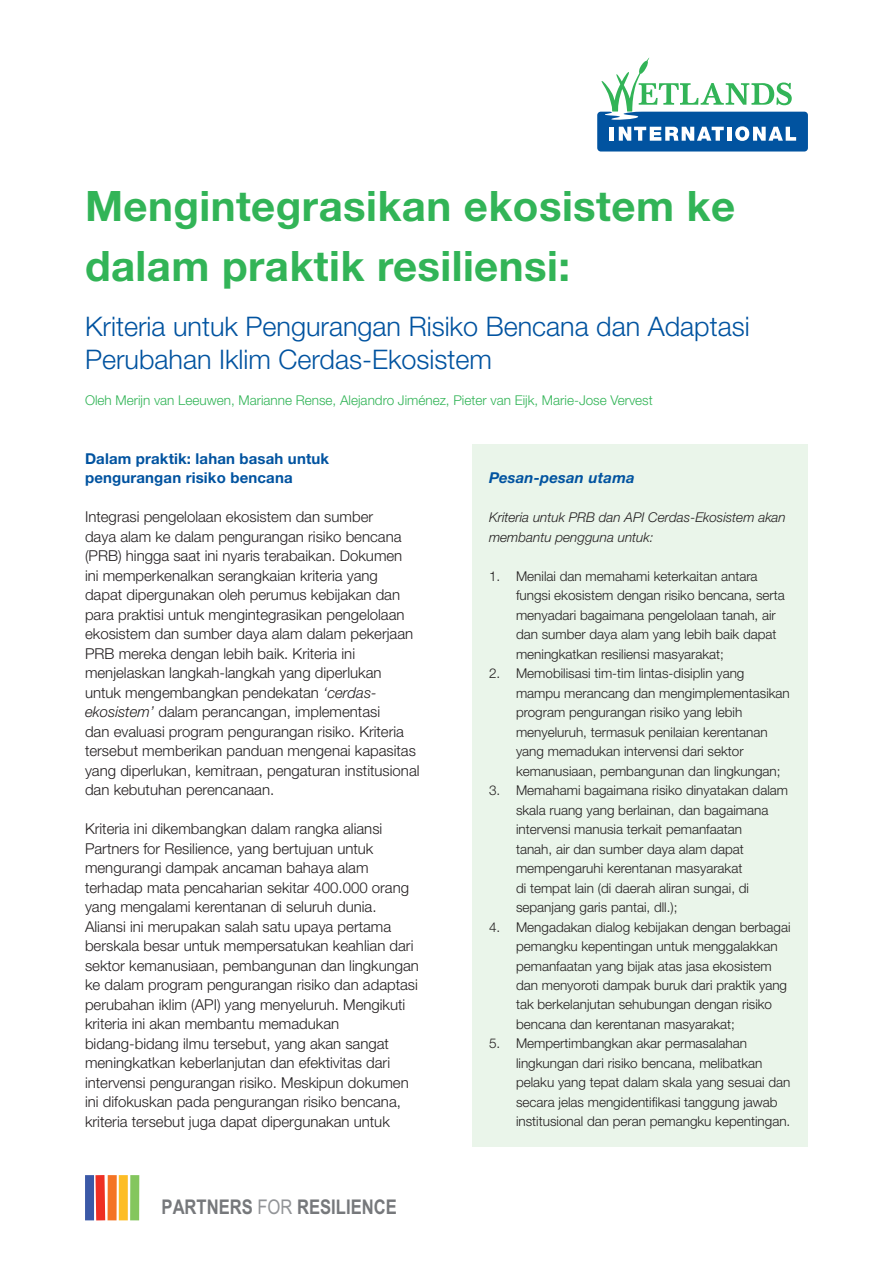
<style>
.page{position:relative;width:893px;height:1263px;background:#fff}
.page>*{position:absolute;margin:0;border:0;box-sizing:border-box;transform-origin:0 0}
.t1{font:700 42px/60px "Helvetica Neue LT Std";letter-spacing:.01em;color:#32b457}
.t2{font:300 27px/33px "Helvetica Neue LT Std";color:#0153a0}
.t3{font:700 20.25px "Arial Narrow";color:#76787b}
.t4{font:300 15px/19.5px "Helvetica Neue LT Std";color:#231f20}
.t5{font:700 15px/19.5px "Helvetica Neue LT Std";letter-spacing:.01em;color:#0153a0}
.t6{font:italic 700 15px "Helvetica Neue LT Std";letter-spacing:.01em;color:#0153a0}
.t7{font:300 13.5px/19.5px "Helvetica Neue LT Std";color:#231f20}
.t8{font:300 13.5px "Helvetica Neue LT Std";color:#32b457}
.t9{font:italic 300 13.5px/19.5px "Helvetica Neue LT Std";color:#231f20}
.s1{font-style:italic}
.s2{font-weight:400;color:#929497}
</style>
<div class="page">
<svg style="left:597px;top:58px;width:211px;height:94px"></svg>
<div style="left:472px;top:444px;width:336px;height:702px;background:#eaf5ea"></div>
<svg style="left:95px;top:1175px;width:13px;height:45px"></svg>
<div style="left:119px;top:1175px;width:9px;height:45px;background:#fdbd25"></div>
<div style="left:108px;top:1175px;width:9px;height:45px;background:#f47324"></div>
<div style="left:130px;top:1175px;width:9px;height:45px;background:#84c65e"></div>
<div style="left:85px;top:1175px;width:9px;height:45px;background:#3b59a7"></div>
<h1 class="t1" style="left:85px;top:175px;width:652px">Mengintegrasikan ekosistem ke dalam praktik resiliensi:</h1>
<h2 class="t2" style="left:85px;top:309px;width:666px">Kriteria untuk Pengurangan Risiko Bencana dan Adaptasi<br>Perubahan Iklim Cerdas-Ekosistem</h2>
<p class="t8" style="left:85px;top:392px;width:569px">Oleh Merijn van Leeuwen, Marianne Rense, Alejandro Jiménez, Pieter van Eijk, Marie-Jose Vervest</p>
<p class="t5" style="left:85px;top:448px;width:246px">Dalam praktik: lahan basah untuk pengurangan risiko bencana</p>
<p class="t4" style="left:85px;top:507px;width:336px">Integrasi pengelolaan ekosistem dan sumber<br>daya alam ke dalam pengurangan risiko bencana (PRB) hingga saat ini nyaris terabaikan. Dokumen ini memperkenalkan serangkaian kriteria yang<br>dapat dipergunakan oleh perumus kebijakan dan para praktisi untuk mengintegrasikan pengelolaan ekosistem dan sumber daya alam dalam pekerjaan PRB mereka dengan lebih baik. Kriteria ini menjelaskan langkah-langkah yang diperlukan untuk mengembangkan pendekatan <span class="s1">‘cerdas&shy;ekosistem’</span> dalam perancangan, implementasi<br>dan evaluasi program pengurangan risiko. Kriteria tersebut memberikan panduan mengenai kapasitas yang diperlukan, kemitraan, pengaturan institusional dan kebutuhan perencanaan.</p>
<p class="t4" style="left:85px;top:819px;width:335px">Kriteria ini dikembangkan dalam rangka aliansi Partners for Resilience, yang bertujuan untuk mengurangi dampak ancaman bahaya alam terhadap mata pencaharian sekitar 400.000 orang yang mengalami kerentanan di seluruh dunia.<br>Aliansi ini merupakan salah satu upaya pertama berskala besar untuk mempersatukan keahlian dari sektor kemanusiaan, pembangunan dan lingkungan ke dalam program pengurangan risiko dan adaptasi perubahan iklim (API) yang menyeluruh. Mengikuti kriteria ini akan membantu memadukan bidang-bidang ilmu tersebut, yang akan sangat meningkatkan keberlanjutan dan efektivitas dari intervensi pengurangan risiko. Meskipun dokumen ini difokuskan pada pengurangan risiko bencana, kriteria tersebut juga dapat dipergunakan untuk</p>
<h3 class="t3" style="left:162px;top:1192px;width:237px">PARTNERS <span class="s2">FOR</span> RESILIENCE</h3>
<p class="t6" style="left:489px;top:468px;width:147px">Pesan-pesan utama</p>
<p class="t9" style="left:489px;top:507px;width:298px">Kriteria untuk PRB dan API Cerdas-Ekosistem akan membantu pengguna untuk:</p>
<p class="t7" style="left:516px;top:566px;width:270px;text-indent:-27px">1. Menilai dan memahami keterkaitan antara fungsi ekosistem dengan risiko bencana, serta menyadari bagaimana pengelolaan tanah, air dan sumber daya alam yang lebih baik dapat meningkatkan resiliensi masyarakat;</p>
<p class="t7" style="left:516px;top:663px;width:275px;text-indent:-27px">2. Memobilisasi tim-tim lintas-disiplin yang mampu merancang dan mengimplementasikan program pengurangan risiko yang lebih menyeluruh, termasuk penilaian kerentanan yang memadukan intervensi dari sektor kemanusiaan, pembangunan dan lingkungan;</p>
<p class="t7" style="left:516px;top:780px;width:274px;text-indent:-27px">3. Memahami bagaimana risiko dinyatakan dalam skala ruang yang berlainan, dan bagaimana intervensi manusia terkait pemanfaatan<br>tanah, air dan sumber daya alam dapat mempengaruhi kerentanan masyarakat<br>di tempat lain (di daerah aliran sungai, di sepanjang garis pantai, dll.);</p>
<p class="t7" style="left:516px;top:917px;width:276px;text-indent:-27px">4. Mengadakan dialog kebijakan dengan berbagai pemangku kepentingan untuk menggalakkan pemanfaatan yang bijak atas jasa ekosistem dan menyoroti dampak buruk dari praktik yang tak berkelanjutan sehubungan dengan risiko bencana dan kerentanan masyarakat;</p>
<p class="t7" style="left:516px;top:1034px;width:276px;text-indent:-27px">5. Mempertimbangkan akar permasalahan lingkungan dari risiko bencana, melibatkan pelaku yang tepat dalam skala yang sesuai dan secara jelas mengidentifikasi tanggung jawab institusional dan peran pemangku kepentingan.</p>
</div>
